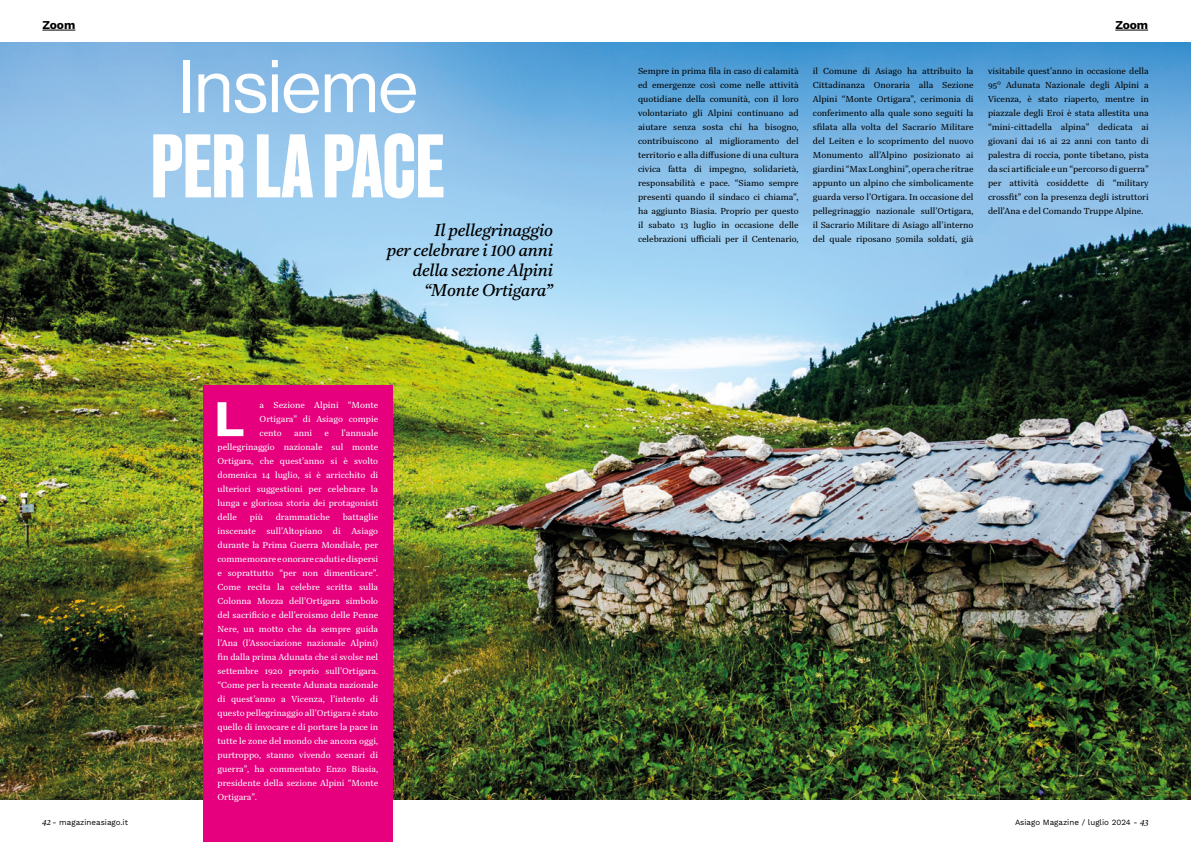
<style>
.page{position:relative;width:1191px;height:842px;background:#fff}
.page>*{position:absolute;margin:0;border:0;box-sizing:border-box;transform-origin:0 0}
.t1{font:500 90px "Recent Grotesk";letter-spacing:-.01em;color:#fff}
.t2{font:73px "Neue Haas Display";color:#fff}
.t3{font:700 51.4px "Work Sans";color:#fff}
.t4{font:italic 17px/20px "Tiro Tamil";letter-spacing:-.01em;color:#000;text-align:right}
.t5{font:700 12px "Work Sans";letter-spacing:-.01em;color:#000}
.t6{font:9px/14px "Quinn Text";color:#000;text-align:justify}
.t7{font:9px/14px "Quinn Text";color:#fff;text-align:justify}
.t8{font:8px "Work Sans";color:#000}
.s1{font-family:"Tiro Tamil";font-style:italic}
</style>
<div class="page">
<img style="left:0;top:43px;width:1191px;height:756px">
<div style="left:203px;top:386px;width:189px;height:456px;background:#e6007d"></div>
<hr style="left:43px;top:30px;width:32px;height:1px;background:#000">
<hr style="left:1115px;top:30px;width:33px;height:1px;background:#000">
<h3 class="t5" style="left:43px;top:16px;width:34px">Zoom</h3>
<h3 class="t5" style="left:1115px;top:16px;width:34px">Zoom</h3>
<h2 class="t2" style="left:178px;top:45px;width:241px">Insieme</h2>
<h1 class="t1" style="left:151px;top:118px;width:296px">PER LA PACE</h1>
<h3 class="t4" style="left:387px;top:220px;width:168px">Il pellegrinaggio<br>per celebrare i 100 anni della sezione Alpini “Monte Ortigara”</h3>
<h3 class="t3" style="left:214px;top:380px;width:32px">L</h3>
<p class="t7" style="left:260px;top:398px;width:120px">a Sezione Alpini “Monte Ortigara” di Asiago compie cento</p>
<p class="t7" style="left:217px;top:426px;width:162px;text-indent:124px">l’annuale pellegrinaggio nazionale sul monte Ortigara, che quest’anno si è svolto domenica 14 luglio, si è arricchito di ulteriori suggestioni per celebrare la lunga e gloriosa storia dei protagonisti delle</p>
<p class="t7" style="left:294px;top:426px;width:20px">anni</p>
<p class="t7" style="left:324px;top:426px;width:6px">e</p>
<p class="t7" style="left:217px;top:510px;width:162px;text-indent:125px">battaglie inscenate sull’Altopiano di Asiago durante la Prima Guerra Mondiale, per commemorare e onorare caduti e dispersi e soprattutto “per non dimenticare”.<br>Come recita la celebre scritta sulla Colonna Mozza dell’Ortigara simbolo del sacrificio e dell’eroismo delle Penne Nere, un motto che da sempre guida l’Ana (l’Associazione nazionale Alpini) fin dalla prima Adunata che si svolse nel settembre 1920 proprio sull’Ortigara. “Come per la recente Adunata nazionale di quest’anno a Vicenza, l’intento di questo pellegrinaggio all’Ortigara è stato quello di invocare e di portare la pace in tutte le zone del mondo che ancora oggi, purtroppo, stanno vivendo scenari di guerra”, ha commentato Enzo Biasia, presidente della sezione Alpini “Monte Ortigara”.</p>
<p class="t7" style="left:250px;top:510px;width:15px">più</p>
<p class="t7" style="left:276px;top:510px;width:56px">drammatiche</p>
<p class="t6" style="left:638px;top:63px;width:162px">Sempre in prima fila in caso di calamità ed emergenze così come nelle attività quotidiane della comunità, con il loro volontariato gli Alpini continuano ad aiutare senza sosta chi ha bisogno, contribuiscono al miglioramento del territorio e alla diffusione di una cultura civica fatta di impegno, solidarietà, responsabilità e pace. “Siamo sempre presenti quando il sindaco ci chiama”, ha aggiunto Biasia. Proprio per questo il sabato 13 luglio in occasione delle celebrazioni ufficiali per il Centenario,</p>
<p class="t6" style="left:813px;top:63px;width:162px">il Comune di Asiago ha attribuito la Cittadinanza Onoraria alla Sezione Alpini “Monte Ortigara”, cerimonia di conferimento alla quale sono seguiti la sfilata alla volta del Sacrario Militare del Leiten e lo scoprimento del nuovo Monumento all’Alpino posizionato ai giardini “Max Longhini”, opera che ritrae appunto un alpino che simbolicamente guarda verso l’Ortigara. In occasione del pellegrinaggio nazionale sull’Ortigara, il Sacrario Militare di Asiago all’interno del quale riposano 50mila soldati, già</p>
<p class="t6" style="left:988px;top:63px;width:162px">visitabile quest’anno in occasione della 95° Adunata Nazionale degli Alpini a Vicenza, è stato riaperto, mentre in piazzale degli Eroi è stata allestita una “mini-cittadella alpina” dedicata ai giovani dai 16 ai 22 anni con tanto di palestra di roccia, ponte tibetano, pista da sci artificiale e un “percorso di guerra” per attività cosiddette di “military crossfit” con la presenza degli istruttori dell’Ana e del Comando Truppe Alpine.</p>
<p class="t8" style="left:42px;top:816px;width:87px"><span class="s1">42</span> - magazineasiago.it</p>
<p class="t8" style="left:1015px;top:816px;width:135px">Asiago Magazine / luglio 2024 - <span class="s1">43</span></p>
</div>
